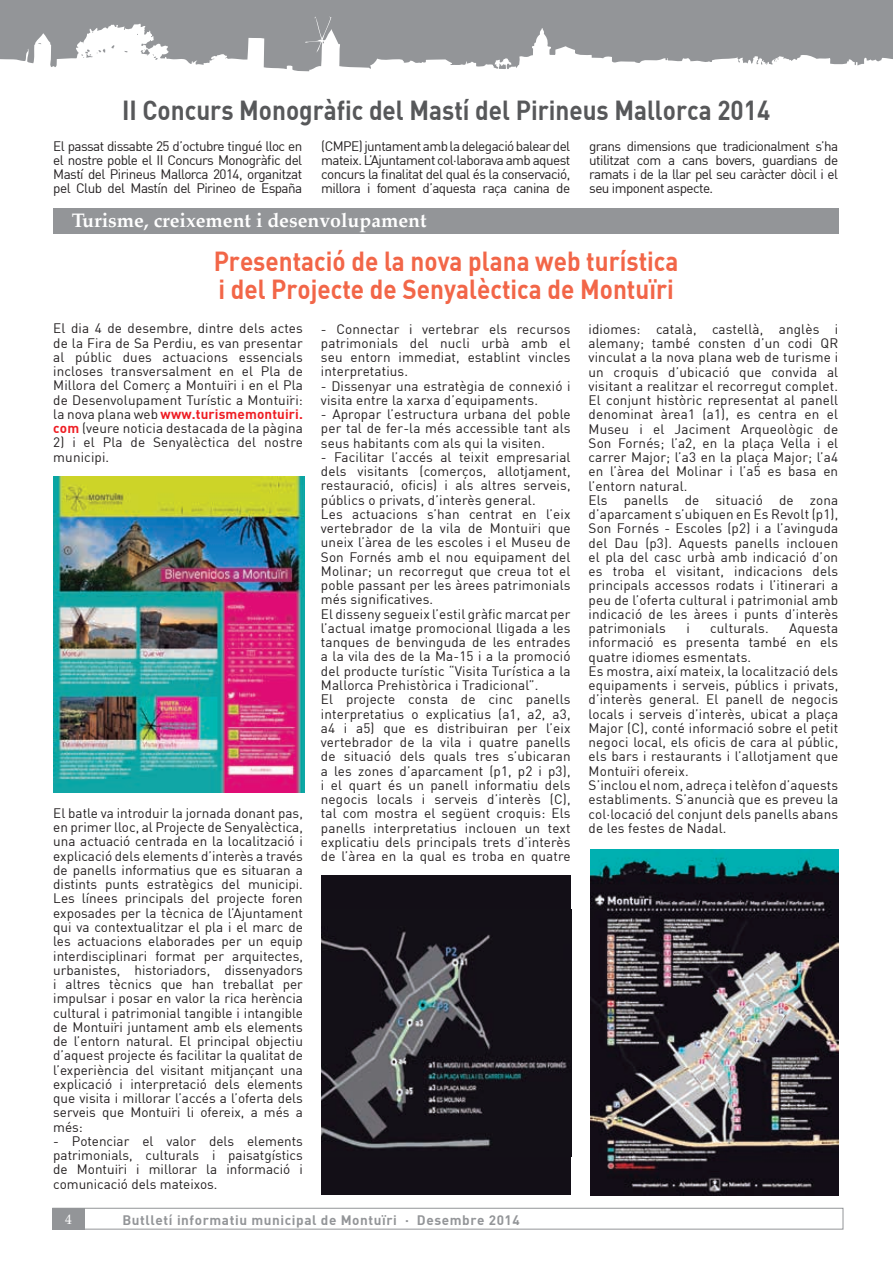
<style>
.page{position:relative;width:893px;height:1263px;background:#fff}
.page>*{position:absolute;margin:0;border:0;box-sizing:border-box;transform-origin:0 0}
.t1{font:27px/28.5px "DIN Bold";color:#f26648;scale:.9 1}
.t2{font:27px "DIN Bold";color:#57585a;scale:.9 1}
.t3{font:700 19.5px "Palatino";color:#fff}
.t4{font:13.5px/14.2px "DIN";letter-spacing:.01em;color:#231f20;text-align:justify}
.t5{font:13.5px "DIN Bold";letter-spacing:.045em;color:#939598}
.t6{font:13.5px "DIN Bold";letter-spacing:.01em;color:#ee1d23}
.t7{font:13.5px "Palatino";color:#fff}
.s1{font-family:"DIN";color:#231f20}
.s2{font-family:"DIN Bold";color:#ee1d23}
</style>
<div class="page">
<div style="left:52px;top:1208px;width:791px;height:21px;border:1px solid #939598"></div>
<div style="left:52px;top:1208px;width:33px;height:21px;background:#939598"></div>
<div style="left:0;top:0;width:893px;height:86px;background:#939598"></div>
<svg style="left:0;top:16px;width:893px;height:70px"></svg>
<div style="left:54px;top:208px;width:785px;height:25px;background:#939598"></div>
<img style="left:590px;top:850px;width:249px;height:345px">
<div style="left:322px;top:875px;width:249px;height:320px;background:#130f17"></div>
<img style="left:322px;top:931px;width:245px;height:218px">
<img style="left:54px;top:476px;width:250px;height:316px">
<h1 class="t2" style="left:122px;top:93px;width:722px">II Concurs Monogràfic del Mastí del Pirineus Mallorca 2014</h1>
<p class="t4" style="left:53px;top:138px;width:251px">El passat dissabte 25 d’octubre tingué lloc en el nostre poble el II Concurs Monogràfic del Mastí del Pirineus Mallorca 2014, organitzat pel Club del Mastín del Pirineo de España</p>
<p class="t4" style="left:321px;top:138px;width:251px">(CMPE) juntament amb la delegació balear del mateix. L’Ajuntament col·laborava amb aquest concurs la finalitat del qual és la conservació, millora i foment d’aquesta raça canina de</p>
<p class="t4" style="left:589px;top:138px;width:251px">grans dimensions que tradicionalment s’ha utilitzat com a cans bovers, guardians de ramats i de la llar pel seu caràcter dòcil i el seu imponent aspecte.</p>
<h2 class="t3" style="left:72px;top:203px;width:356px">Turisme, creixement i desenvolupament</h2>
<h1 class="t1" style="left:214px;top:246px;width:518px">Presentació de la nova plana web turística i del Projecte de Senyalèctica de Montuïri</h1>
<p class="t4" style="left:53px;top:321px;width:251px">El dia 4 de desembre, dintre dels actes de la Fira de Sa Perdiu, es van presentar al públic dues actuacions essencials incloses transversalment en el Pla de Millora del Comerç a Montuïri i en el Pla de Desenvolupament Turístic a Montuïri:</p>
<p class="t6" style="left:53px;top:405px;width:251px"><span class="s1">la nova plana web</span> www.turismemontuiri.</p>
<p class="t4" style="left:53px;top:421px;width:251px"><span class="s2">com</span> (veure noticia destacada de la pàgina</p>
<p class="t4" style="left:53px;top:435px;width:251px">2) i el Pla de Senyalèctica del nostre municipi.</p>
<p class="t4" style="left:53px;top:806px;width:251px">El batle va introduir la jornada donant pas, en primer lloc, al Projecte de Senyalèctica, una actuació centrada en la localització i explicació dels elements d’interès a través de panells informatius que es situaran a distints punts estratègics del municipi.<br>Les línees principals del projecte foren exposades per la tècnica de l’Ajuntament qui va contextualitzar el pla i el marc de les actuacions elaborades per un equip interdisciplinari format per arquitectes, urbanistes, historiadors, dissenyadors i altres tècnics que han treballat per impulsar i posar en valor la rica herència cultural i patrimonial tangible i intangible de Montuïri juntament amb els elements de l’entorn natural. El principal objectiu d’aquest projecte és facilitar la qualitat de l’experiència del visitant mitjançant una explicació i interpretació dels elements que visita i millorar l’accés a l’oferta dels serveis que Montuïri li ofereix, a més a més:</p>
<p class="t4" style="left:53px;top:1133px;width:251px">- Potenciar el valor dels elements patrimonials, culturals i paisatgístics de Montuïri i millorar la informació i comunicació dels mateixos.</p>
<p class="t4" style="left:321px;top:321px;width:251px">- Connectar i vertebrar els recursos patrimonials del nucli urbà amb el seu entorn immediat, establint vincles interpretatius.</p>
<p class="t4" style="left:321px;top:378px;width:251px">- Dissenyar una estratègia de connexió i visita entre la xarxa d’equipaments.</p>
<p class="t4" style="left:321px;top:407px;width:251px">- Apropar l’estructura urbana del poble per tal de fer-la més accessible tant als seus habitants com als qui la visiten.</p>
<p class="t4" style="left:321px;top:450px;width:251px;text-align:left">- Facilitar l’accés al teixit empresarial dels visitants (comerços, allotjament, restauració, oficis) i als altres serveis, públics o privats, d’interès general.<br>Les actuacions s’han centrat en l’eix vertebrador de la vila de Montuïri que uneix l’àrea de les escoles i el Museu de Son Fornés amb el nou equipament del Molinar; un recorregut que creua tot el poble passant per les àrees patrimonials més significatives.<br>El disseny segueix l’estil gràfic marcat per l’actual imatge promocional lligada a les tanques de benvinguda de les entrades a la vila des de la Ma-15 i a la promoció del producte turístic “Visita Turística a la Mallorca Prehistòrica i Tradicional”.<br>El projecte consta de cinc panells interpretatius o explicatius (a1, a2, a3, a4 i a5) que es distribuiran per l’eix vertebrador de la vila i quatre panells de situació dels quals tres s’ubicaran a les zones d’aparcament (p1, p2 i p3), i el quart és un panell informatiu dels negocis locals i serveis d’interès (C), tal com mostra el següent croquis: Els panells interpretatius inclouen un text explicatiu dels principals trets d’interès de l’àrea en la qual es troba en quatre</p>
<p class="t7" style="left:65px;top:1209px;width:8px">4</p>
<p class="t5" style="left:122px;top:1211px;width:399px">Butlletí informatiu municipal de Montuïri · Desembre 2014</p>
<p class="t4" style="left:589px;top:321px;width:251px;text-align:left">idiomes: català, castellà, anglès i alemany; també consten d’un codi QR vinculat a la nova plana web de turisme i un croquis d’ubicació que convida al visitant a realitzar el recorregut complet.<br>El conjunt històric representat al panell denominat àrea1 (a1), es centra en el Museu i el Jaciment Arqueològic de Son Fornés; l’a2, en la plaça Vella i el carrer Major; l’a3 en la plaça Major; l’a4 en l’àrea del Molinar i l’a5 es basa en l’entorn natural.<br>Els panells de situació de zona d’aparcament s’ubiquen en Es Revolt (p1), Son Fornés - Escoles (p2) i a l’avinguda del Dau (p3). Aquests panells inclouen el pla del casc urbà amb indicació d’on es troba el visitant, indicacions dels principals accessos rodats i l’itinerari a peu de l’oferta cultural i patrimonial amb indicació de les àrees i punts d’interès patrimonials</p>
<p class="t4" style="left:686px;top:621px;width:5px">i</p>
<p class="t4" style="left:710px;top:621px;width:60px">culturals.</p>
<p class="t4" style="left:589px;top:621px;width:251px;text-align:left;text-indent:200px">Aquesta informació es presenta també en els quatre idiomes esmentats.<br>Es mostra, així mateix, la localització dels equipaments i serveis, públics i privats, d’interès general. El panell de negocis locals i serveis d’interès, ubicat a plaça Major (C), conté informació sobre el petit negoci local, els oficis de cara al públic, els bars i restaurants i l’allotjament que Montuïri ofereix.<br>S’inclou el nom, adreça i telèfon d’aquests establiments. S’anuncià que es preveu la col·locació del conjunt dels panells abans de les festes de Nadal.</p>
</div>
